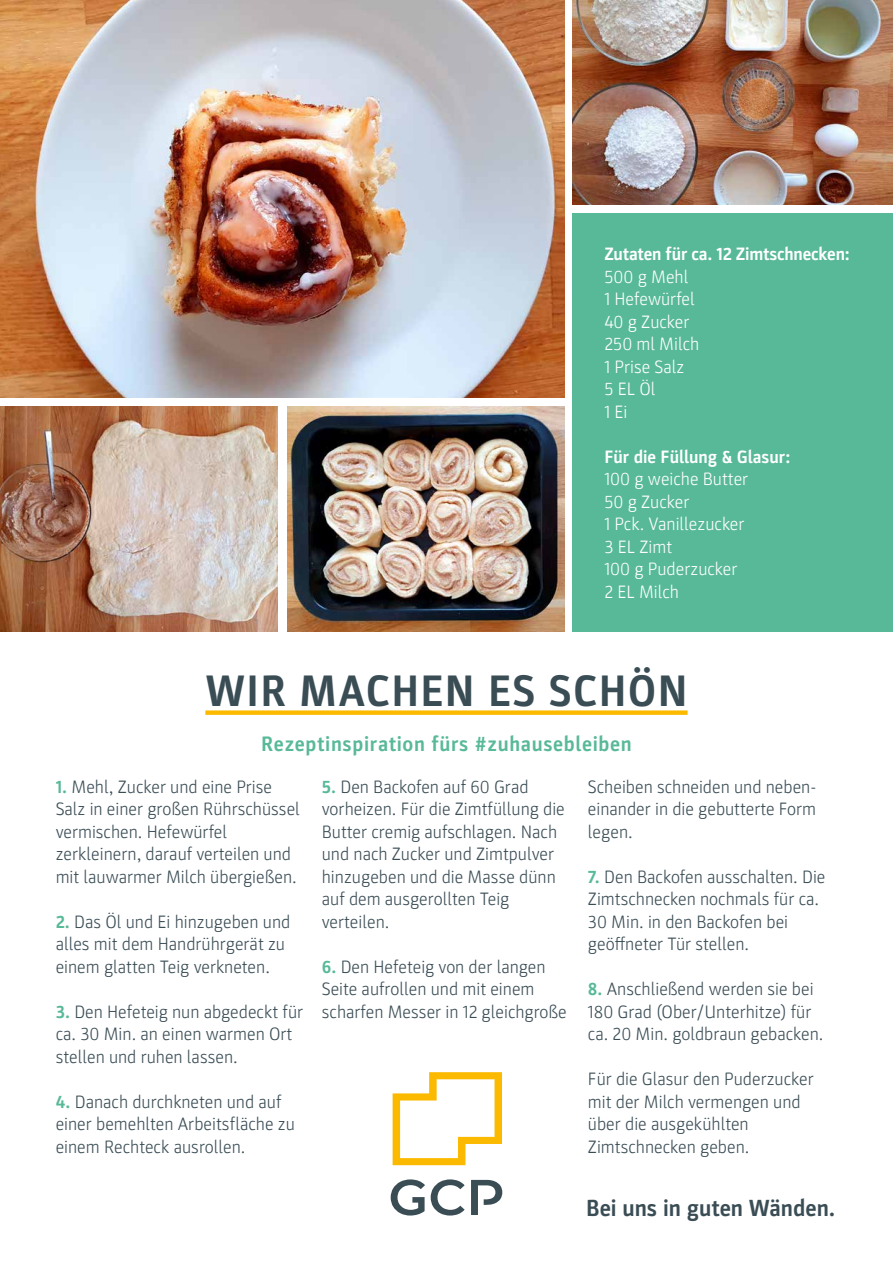
<style>
.page{position:relative;width:893px;height:1263px;background:#fff}
.page>*{position:absolute;margin:0;border:0;box-sizing:border-box;transform-origin:0 0}
.t1{font:700 44.25px "Parka";letter-spacing:.03em;color:#3a4d55}
.t2{font:700 23.55px "Parka";color:#3a4d55}
.t3{font:700 21px "Parka";letter-spacing:.03em;color:#58b998}
.t4{font:300 18px/22.5px "Parka";color:#3a4d55}
.t5{font:300 18px/22.5px "Parka";color:#fff}
.t6{font:700 18px "Parka";letter-spacing:-.01em;color:#fff}
.s1{font-weight:700;color:#58b998}
</style>
<div class="page">
<svg style="left:391px;top:1179px;width:111px;height:36px"></svg>
<svg style="left:393px;top:1072px;width:109px;height:93px"></svg>
<img style="left:0;top:0;width:564px;height:398px">
<img style="left:572px;top:0;width:321px;height:205px">
<div style="left:572px;top:213px;width:321px;height:418px;background:#58b998"></div>
<div style="left:205px;top:710px;width:483px;height:5px;background:#fbba00"></div>
<img style="left:287px;top:406px;width:277px;height:225px">
<img style="left:0;top:406px;width:277px;height:225px">
<p class="t6" style="left:604px;top:244px;width:247px">Zutaten für ca. 12 Zimtschnecken:</p>
<p class="t5" style="left:604px;top:266px;width:96px">500 g Mehl<br>1 Hefewürfel<br>40 g Zucker<br>250 ml Milch<br>1 Prise Salz<br>5 EL Öl<br>1 Ei</p>
<p class="t6" style="left:604px;top:447px;width:187px">Für die Füllung &amp; Glasur:</p>
<p class="t5" style="left:604px;top:468px;width:145px">100 g weiche Butter<br>50 g Zucker<br>1 Pck. Vanillezucker<br>3 EL Zimt<br>100 g Puderzucker<br>2 EL Milch</p>
<h1 class="t1" style="left:205px;top:666px;width:484px">WIR MACHEN ES SCHÖN</h1>
<p class="t3" style="left:261px;top:732px;width:372px">Rezeptinspiration fürs #zuhausebleiben</p>
<p class="t4" style="left:56px;top:775px;width:246px"><span class="s1">1.</span> Mehl, Zucker und eine Prise<br>Salz in einer großen Rührschüssel vermischen. Hefewürfel zerkleinern, darauf verteilen und mit lauwarmer Milch übergießen.</p>
<p class="t4" style="left:56px;top:910px;width:236px"><span class="s1">2.</span> Das Öl und Ei hinzugeben und alles mit dem Handrührgerät zu einem glatten Teig verkneten.</p>
<p class="t4" style="left:56px;top:1000px;width:249px"><span class="s1">3.</span> Den Hefeteig nun abgedeckt für ca. 30 Min. an einen warmen Ort stellen und ruhen lassen.</p>
<p class="t4" style="left:56px;top:1090px;width:241px"><span class="s1">4.</span> Danach durchkneten und auf einer bemehlten Arbeitsfläche zu einem Rechteck ausrollen.</p>
<p class="t4" style="left:322px;top:775px;width:244px"><span class="s1">5.</span> Den Backofen auf 60 Grad vorheizen. Für die Zimtfüllung die<br>Butter cremig aufschlagen. Nach und nach Zucker und Zimtpulver hinzugeben und die Masse dünn auf dem ausgerollten Teig verteilen.</p>
<p class="t4" style="left:322px;top:955px;width:247px"><span class="s1">6.</span> Den Hefeteig von der langen<br>Seite aufrollen und mit einem scharfen Messer in 12 gleichgroße</p>
<p class="t4" style="left:588px;top:775px;width:230px;text-align:justify">Scheiben schneiden und neben&shy;einander in die gebutterte Form legen.</p>
<p class="t4" style="left:588px;top:865px;width:239px"><span class="s1">7.</span> Den Backofen ausschalten. Die<br>Zimtschnecken nochmals für ca.<br>30 Min. in den Backofen bei geöffneter Tür stellen.</p>
<p class="t4" style="left:588px;top:978px;width:237px"><span class="s1">8.</span> Anschließend werden sie bei<br>180 Grad (Ober/Unterhitze) für ca. 20 Min. goldbraun gebacken.</p>
<p class="t4" style="left:588px;top:1068px;width:227px">Für die Glasur den Puderzucker mit der Milch vermengen und über die ausgekühlten<br>Zimtschnecken geben.</p>
<h2 class="t2" style="left:586px;top:1194px;width:251px">Bei uns in guten Wänden.</h2>
</div>
